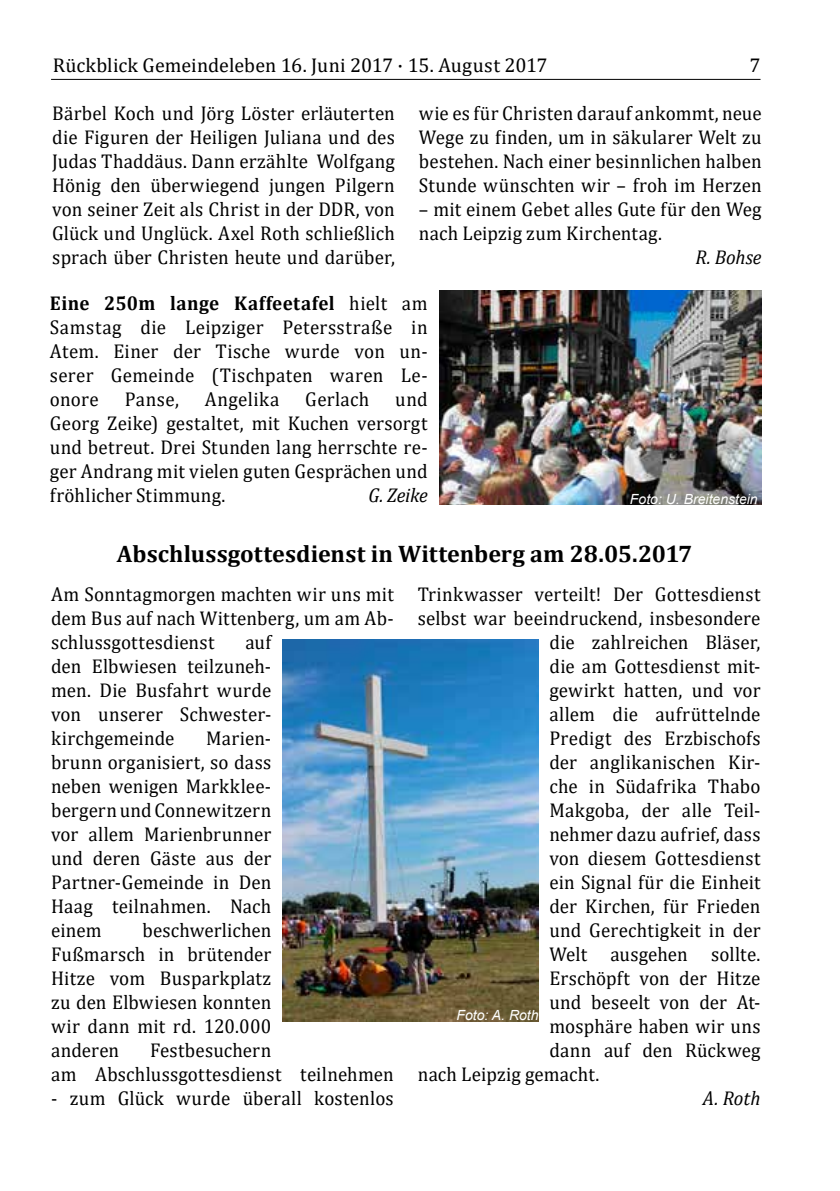
<style>
.page{position:relative;width:840px;height:1191px;background:#fff}
.page>*{position:absolute;margin:0;border:0;box-sizing:border-box;transform-origin:0 0}
.t1{font:700 24px "Cambria";color:#000}
.t2{font:20px/24px "Cambria";letter-spacing:.01em;color:#000;text-align:justify;scale:.95 1}
.t3{font:20px "Cambria";letter-spacing:.01em;color:#000}
.t4{font:italic 20px "Cambria";letter-spacing:-.005em;color:#000;scale:.95 1}
.t5{font:italic 14px "Arial";color:#fff}
.s1{font-weight:700}
</style>
<div class="page">
<hr style="left:52px;top:79px;width:707px;height:1px;background:#000">
<img style="left:282px;top:639px;width:255px;height:383px">
<img style="left:439px;top:291px;width:322px;height:213px">
<p class="t3" style="left:53px;top:53px;width:496px">Rückblick Gemeindeleben 16. Juni 2017 · 15. August 2017</p>
<p class="t3" style="left:749px;top:53px;width:13px">7</p>
<p class="t2" style="left:52px;top:101px;width:362px">Bärbel Koch und Jörg Löster erläuterten die Figuren der Heiligen Juliana und des Judas Thaddäus. Dann erzählte Wolfgang Hönig den überwiegend jungen Pilgern von seiner Zeit als Christ in der DDR, von Glück und Unglück. Axel Roth schließlich sprach über Christen heute und darüber,</p>
<p class="t2" style="left:418px;top:101px;width:362px">wie es für Christen darauf ankommt, neue Wege zu finden, um in säkularer Welt zu bestehen. Nach einer besinnlichen halben Stunde wünschten wir – froh im Herzen</p>
<p class="t2" style="left:418px;top:197px;width:362px">– mit einem Gebet alles Gute für den Weg nach Leipzig zum Kirchentag.</p>
<p class="t4" style="left:695px;top:243px;width:71px">R. Bohse</p>
<p class="t2" style="left:50px;top:291px;width:399px"><span class="s1">Eine 250m lange Kaffeetafel</span> hielt am Samstag die Leipziger Petersstraße in Atem. Einer der Tische wurde von un&shy;serer Gemeinde (Tischpaten waren Le&shy;onore</p>
<p class="t2" style="left:50px;top:387px;width:399px;text-indent:345px">und Georg Zeike) gestaltet, mit Kuchen versorgt und betreut. Drei Stunden lang herrschte re&shy;ger Andrang mit vielen guten Gesprächen und fröhlicher Stimmung.</p>
<p class="t2" style="left:125px;top:387px;width:59px">Panse,</p>
<p class="t2" style="left:205px;top:387px;width:80px">Angelika</p>
<p class="t2" style="left:305px;top:387px;width:69px">Gerlach</p>
<p class="t4" style="left:368px;top:481px;width:64px">G. Zeike</p>
<p class="t5" style="left:629px;top:489px;width:129px">Foto: U. Breitenstein</p>
<p class="t1" style="left:117px;top:536px;width:576px">Abschlussgottesdienst in Wittenberg am 28.05.2017</p>
<p class="t2" style="left:51px;top:582px;width:362px">Am Sonntagmorgen machten wir uns mit dem Bus auf nach Wittenberg, um am Ab&shy;schlussgottesdienst</p>
<p class="t2" style="left:51px;top:630px;width:233px;text-indent:194px">auf den Elbwiesen teilzuneh&shy;men. Die Busfahrt wurde von unserer Schwester&shy;kirchgemeinde</p>
<p class="t2" style="left:51px;top:726px;width:233px;text-indent:155px">Marien&shy;brunn organisiert, so dass neben wenigen Markklee&shy;bergern und Connewitzern vor allem Marienbrunner und deren Gäste aus der Partner-Gemeinde in Den Haag teilnahmen. Nach einem</p>
<p class="t2" style="left:51px;top:918px;width:233px;text-indent:91px">beschwerlichen Fußmarsch in brütender Hitze vom Busparkplatz zu den Elbwiesen konnten wir dann mit rd. 120.000 anderen</p>
<p class="t2" style="left:51px;top:1038px;width:362px;text-indent:99px">Festbesuchern<br>am Abschlussgottesdienst teilnehmen</p>
<p class="t2" style="left:51px;top:1086px;width:362px">- zum Glück wurde überall kostenlos</p>
<p class="t2" style="left:417px;top:582px;width:362px">Trinkwasser verteilt! Der Gottesdienst</p>
<p class="t2" style="left:417px;top:606px;width:362px">selbst war beeindruckend, insbesondere</p>
<p class="t2" style="left:549px;top:630px;width:223px">die zahlreichen Bläser,</p>
<p class="t2" style="left:549px;top:654px;width:223px">die am Gottesdienst mit-</p>
<p class="t2" style="left:549px;top:678px;width:223px">gewirkt hatten, und vor</p>
<p class="t2" style="left:549px;top:702px;width:223px">allem die aufrüttelnde</p>
<p class="t2" style="left:549px;top:726px;width:224px">Predigt des Erzbischofs</p>
<p class="t2" style="left:549px;top:750px;width:223px">der anglikanischen Kir-</p>
<p class="t2" style="left:549px;top:774px;width:223px">che in Südafrika Thabo</p>
<p class="t2" style="left:549px;top:798px;width:223px">Makgoba, der alle Teil-</p>
<p class="t2" style="left:549px;top:822px;width:223px">nehmer dazu aufrief, dass</p>
<p class="t2" style="left:549px;top:846px;width:223px">von diesem Gottesdienst</p>
<p class="t2" style="left:549px;top:870px;width:223px">ein Signal für die Einheit</p>
<p class="t2" style="left:549px;top:894px;width:223px">der Kirchen, für Frieden</p>
<p class="t2" style="left:549px;top:918px;width:223px">und Gerechtigkeit in der</p>
<p class="t2" style="left:549px;top:942px;width:223px">Welt ausgehen sollte.</p>
<p class="t2" style="left:549px;top:966px;width:223px">Erschöpft von der Hitze</p>
<p class="t2" style="left:549px;top:990px;width:223px">und beseelt von der At-</p>
<p class="t2" style="left:549px;top:1014px;width:223px">mosphäre haben wir uns</p>
<p class="t2" style="left:549px;top:1038px;width:223px">dann auf den Rückweg</p>
<p class="t2" style="left:417px;top:1062px;width:192px">nach Leipzig gemacht.</p>
<p class="t4" style="left:702px;top:1084px;width:62px">A. Roth</p>
<p class="t5" style="left:456px;top:1006px;width:83px">Foto: A. Roth</p>
</div>
